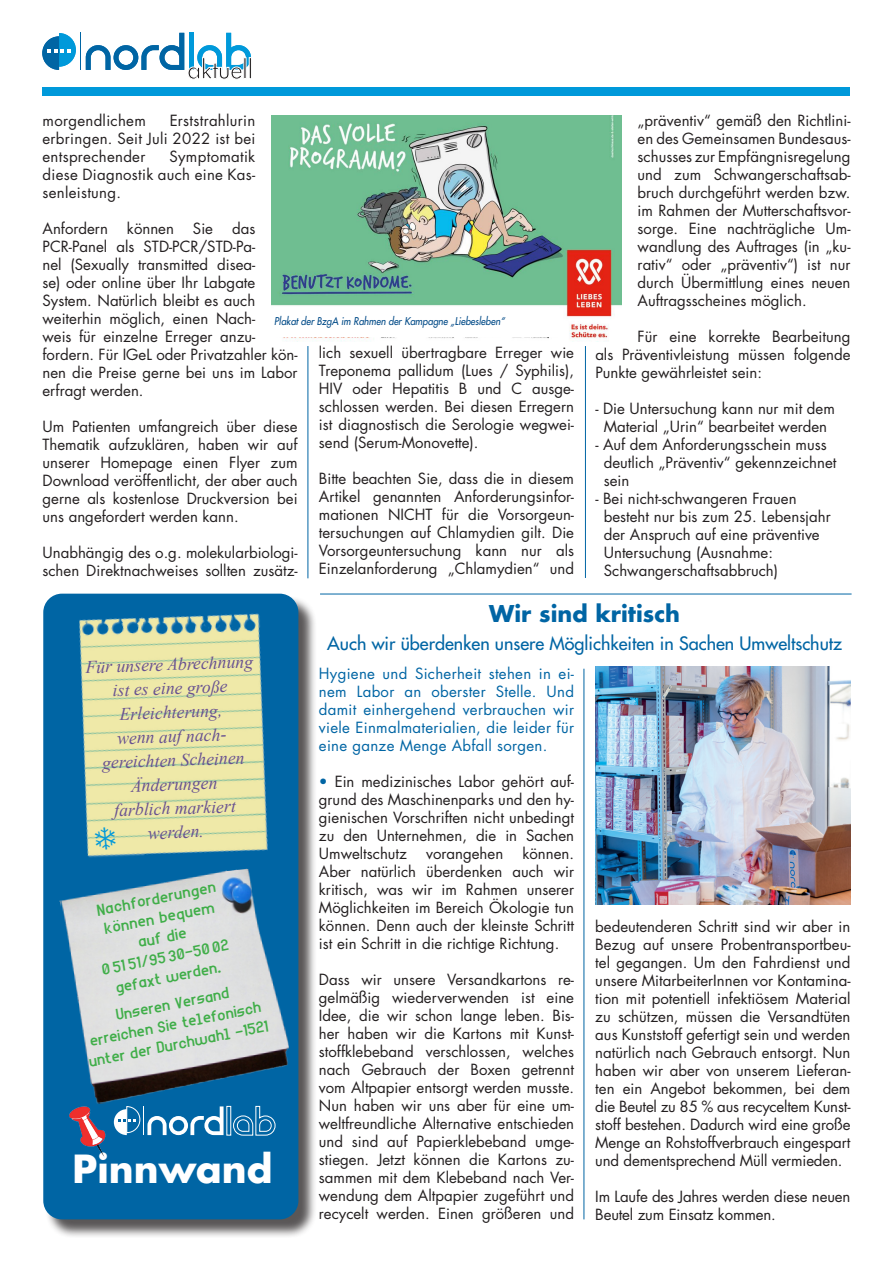
<style>
.page{position:relative;width:893px;height:1263px;background:#fff}
.page>*{position:absolute;margin:0;border:0;box-sizing:border-box;transform-origin:0 0}
.t1{font:700 37.65px "Futura Std";color:#fff}
.t2{font:700 22.5px "Futura Std";color:#0065a4}
.t3{font:500 18px "Futura Std";color:#0065a4}
.t4{font:italic 17.7px/24px "Times New Roman";color:#685291;text-align:center}
.t5{font:16.35px/19.5px "Arial Narrow 7";color:#40ae49;text-align:center;scale:1.07 1}
.t6{font:16.05px/20.1px "Arial Narrow 7";color:#40ae49;text-align:center;scale:1.07 1}
.t7{font:15px/18px "Futura Std";color:#231f20;text-align:justify}
.t8{font:15px/18px "Futura Std";letter-spacing:.02em;color:#0065a4;text-align:justify}
.t9{font:15px "Futura Std";letter-spacing:.02em;color:#231f20}
.t10{font:italic 500 10.5px "Futura Std";color:#004a87;scale:.9 1}
.s1{color:#0065a4}
</style>
<div class="page">
<div style="left:43px;top:88px;width:807px;height:8px;background:#0099da"></div>
<hr style="left:80px;top:33px;width:1px;height:37px;background:#0065a4">
<svg style="left:42px;top:33px;width:34px;height:37px"></svg>
<svg style="left:86px;top:33px;width:165px;height:46px"></svg>
<hr style="left:320px;top:594px;width:532px;height:1px;background:#0065a4">
<img style="left:595px;top:666px;width:255px;height:239px">
<hr style="left:584px;top:669px;width:1px;height:550px;background:#0065a4">
<hr style="left:585px;top:346px;width:1px;height:232px;background:#0065a4">
<hr style="left:308px;top:346px;width:1px;height:232px;background:#0065a4">
<img style="left:271px;top:116px;width:350px;height:225px">
<div style="left:274px;top:307px;width:285px;height:30px;background:#fff"></div>
<div style="left:45px;top:596px;width:272px;height:642px;background:#231f20;opacity:.75"></div>
<div style="left:44px;top:594px;width:254px;height:625px;background:#0065a4;border-radius:18px"></div>
<svg style="left:233px;top:1106px;width:43px;height:30px"></svg>
<svg style="left:114px;top:1106px;width:110px;height:29px"></svg>
<img style="left:43px;top:574px;width:279px;height:326px">
<img style="left:69px;top:1106px;width:45px;height:51px">
<img style="left:58px;top:866px;width:234px;height:240px">
<svg style="left:95px;top:827px;width:22px;height:24px"></svg>
<p class="t7" style="left:638px;top:112px;width:214px">„präventiv“ gemäß den Richtlini&shy;en des Gemeinsamen Bundesaus&shy;schusses zur Empfängnisregelung und zum Schwangerschaftsab&shy;bruch durchgeführt werden bzw. im Rahmen der Mutterschaftsvor&shy;sorge. Eine nachträgliche Um&shy;wandlung des Auftrages (in „ku&shy;rativ“ oder „präventiv“) ist nur durch Übermittlung eines neuen Auftragsscheines möglich.</p>
<p class="t7" style="left:595px;top:328px;width:257px;text-indent:42px">Für eine korrekte Bearbeitung als Präventivleistung müssen folgende Punkte gewährleistet sein:</p>
<p class="t7" style="left:595px;top:400px;width:241px;text-align:center">- Die Untersuchung kann nur mit dem<br>Material „Urin“ bearbeitet werden</p>
<p class="t7" style="left:604px;top:436px;width:234px;text-align:left;text-indent:-9px">- Auf dem Anforderungsschein muss deutlich „Präventiv“ gekennzeichnet sein</p>
<p class="t7" style="left:604px;top:490px;width:228px;text-align:left;text-indent:-9px">- Bei nicht-schwangeren Frauen besteht nur bis zum 25. Lebensjahr der Anspruch auf eine präventive<br>Untersuchung (Ausnahme:<br>Schwangerschaftsabbruch)</p>
<h2 class="t2" style="left:489px;top:598px;width:192px">Wir sind kritisch</h2>
<p class="t3" style="left:327px;top:632px;width:516px">Auch wir überdenken unsere Möglichkeiten in Sachen Umweltschutz</p>
<p class="t8" style="left:319px;top:664px;width:257px">Hygiene und Sicherheit stehen in ei&shy;nem Labor an oberster Stelle. Und damit einhergehend verbrauchen wir viele Einmalmaterialien, die leider für eine ganze Menge Abfall sorgen.</p>
<p class="t7" style="left:319px;top:772px;width:257px"><span class="s1">•</span> Ein medizinisches Labor gehört auf&shy;grund des Maschinenparks und den hy&shy;gienischen Vorschriften nicht unbedingt zu den Unternehmen, die in Sachen Umweltschutz</p>
<p class="t7" style="left:43px;top:112px;width:214px;text-indent:127px">Erststrahlurin erbringen. Seit Juli 2022 ist bei entsprechender</p>
<p class="t9" style="left:43px;top:111px;width:105px">morgendlichem</p>
<p class="t7" style="left:43px;top:148px;width:214px;text-indent:127px">Symptomatik diese Diagnostik auch eine Kas&shy;senleistung.</p>
<p class="t7" style="left:43px;top:220px;width:67px">Anfordern</p>
<p class="t7" style="left:127px;top:220px;width:49px">können</p>
<p class="t7" style="left:193px;top:220px;width:22px">Sie</p>
<p class="t7" style="left:43px;top:220px;width:257px;text-align:left;text-indent:190px">das<br>PCR-Panel als STD-PCR/STD-Pa-<br>nel (Sexually transmitted disea-<br>se) oder online über Ihr Labgate<br>System. Natürlich bleibt es auch weiterhin möglich, einen Nach-<br>weis für einzelne Erreger anzu&shy;fordern. Für IGeL oder Privatzahler kön&shy;nen die Preise gerne bei uns im Labor erfragt werden.</p>
<p class="t7" style="left:43px;top:418px;width:257px">Um Patienten umfangreich über diese Thematik aufzuklären, haben wir auf unserer Homepage einen Flyer zum Download veröffentlicht, der aber auch gerne als kostenlose Druckversion bei uns angefordert werden kann.</p>
<p class="t7" style="left:43px;top:544px;width:257px">Unabhängig des o.g. molekularbiologi&shy;schen Direktnachweises sollten zusätz-</p>
<p class="t10" style="left:274px;top:314px;width:257px">Plakat der BzgA im Rahmen der Kampagne „Liebesleben“</p>
<p class="t7" style="left:319px;top:344px;width:257px">lich sexuell übertragbare Erreger wie Treponema pallidum (Lues / Syphilis), HIV oder Hepatitis B und C ausge&shy;schlossen werden. Bei diesen Erregern ist diagnostisch die Serologie wegwei&shy;send (Serum-Monovette).</p>
<p class="t7" style="left:319px;top:470px;width:257px">Bitte beachten Sie, dass die in diesem Artikel genannten Anforderungsinfor&shy;mationen NICHT für die Vorsorgeun&shy;tersuchungen auf Chlamydien gilt. Die Vorsorgeuntersuchung kann nur als Einzelanforderung „Chlamydien“ und</p>
<p class="t4" style="left:85px;top:655px;width:169px;rotate:-2deg">Für unsere Abrechnung ist es eine große<br>Erleichterung,<br>wenn auf nach&shy;gereichten Scheinen<br>Änderungen<br>farblich markiert werden.</p>
<p class="t7" style="left:319px;top:844px;width:257px;text-indent:203px">können.<br>Aber natürlich überdenken auch wir kritisch, was wir im Rahmen unserer Möglichkeiten im Bereich Ökologie tun können. Denn auch der kleinste Schritt ist ein Schritt in die richtige Richtung.</p>
<p class="t7" style="left:319px;top:970px;width:257px">Dass wir unsere Versandkartons re&shy;gelmäßig wiederverwenden ist eine Idee, die wir schon lange leben. Bis&shy;her haben wir die Kartons mit Kunst&shy;stoffklebeband verschlossen, welches nach Gebrauch der Boxen getrennt vom Altpapier entsorgt werden musste.<br>Nun haben wir uns aber für eine um&shy;weltfreundliche Alternative entschieden und sind auf Papierklebeband umge&shy;stiegen. Jetzt können die Kartons zu&shy;sammen mit dem Klebeband nach Ver&shy;wendung dem Altpapier zugeführt und recycelt werden. Einen größeren und</p>
<p class="t7" style="left:426px;top:844px;width:79px">vorangehen</p>
<p class="t5" style="left:96px;top:900px;width:115px;rotate:-11deg">Nachforderungen können bequem auf die</p>
<p class="t7" style="left:595px;top:917px;width:257px">bedeutenderen Schritt sind wir aber in Bezug auf unsere Probentransportbeu&shy;tel gegangen. Um den Fahrdienst und unsere MitarbeiterInnen vor Kontamina&shy;tion mit potentiell infektiösem Material zu schützen, müssen die Versandtüten aus Kunststoff gefertigt sein und werden natürlich nach Gebrauch entsorgt. Nun haben wir aber von unserem Lieferan&shy;ten ein Angebot bekommen, bei dem die Beutel zu 85 % aus recyceltem Kunst&shy;stoff bestehen. Dadurch wird eine große Menge an Rohstoffverbrauch eingespart und dementsprechend Müll vermieden.</p>
<p class="t7" style="left:595px;top:1187px;width:257px">Im Laufe des Jahres werden diese neuen<br>Beutel zum Einsatz kommen.</p>
<p class="t6" style="left:101px;top:959px;width:122px;rotate:-11deg">0 51 51/95 30-50 02 gefaxt werden.</p>
<p class="t6" style="left:80px;top:1011px;width:173px;rotate:-11deg">Unseren Versand erreichen Sie telefonisch unter der Durchwahl -1521</p>
<h1 class="t1" style="left:72px;top:1144px;width:202px">Pinnwand</h1>
</div>
